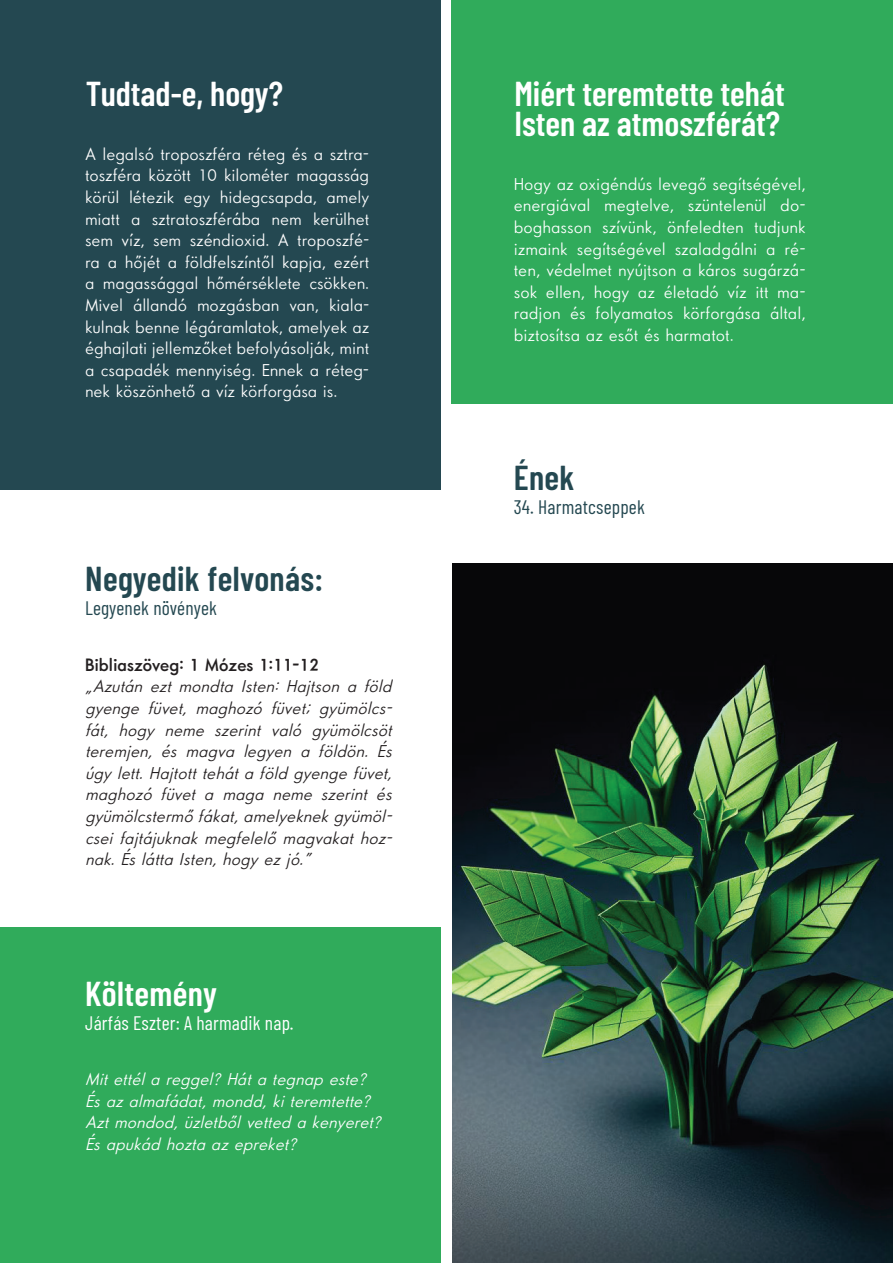
<style>
.page{position:relative;width:893px;height:1263px;background:#fff}
.page>*{position:absolute;margin:0;border:0;box-sizing:border-box;transform-origin:0 0}
.t1{font:600 34.5px/30px "Barlow Condensed";color:#fff}
.t2{font:600 34.5px "Barlow Condensed";letter-spacing:.01em;color:#244851}
.t3{font:19.5px "Barlow Condensed";letter-spacing:.01em;color:#244851}
.t4{font:19.5px "Barlow Condensed";letter-spacing:.01em;color:#fff}
.t5{font:300 18px/21.6px "HY Yoyo";letter-spacing:-.005em;color:#fff;text-align:justify}
.t6{font:italic 300 18px/21.6px "HY Yoyo";color:#231f20;text-align:justify}
.t7{font:italic 300 18px/21.6px "HY Yoyo";color:#fff}
.t8{font:700 18px "HY Yoyo";color:#231f20}
</style>
<div class="page">
<div style="left:452px;top:0;width:441px;height:404px;background:#30ab5b"></div>
<div style="left:0;top:0;width:440px;height:490px;background:#244851"></div>
<div style="left:0;top:927px;width:440px;height:336px;background:#30ab5b"></div>
<img style="left:452px;top:563px;width:440px;height:700px">
<h1 class="t1" style="left:86px;top:76px;width:199px">Tudtad-e, hogy?</h1>
<p class="t5" style="left:85px;top:144px;width:286px">A legalsó troposzféra réteg és a sztra&shy;toszféra között 10 kilométer magasság körül létezik egy hidegcsapda, amely miatt a sztratoszférába nem kerülhet sem víz, sem széndioxid. A troposzfé&shy;ra a hőjét a földfelszíntől kapja, ezért a magassággal hőmérséklete csökken.<br>Mivel állandó mozgásban van, kiala&shy;kulnak benne légáramlatok, amelyek az éghajlati jellemzőket befolyásolják, mint a csapadék mennyiség. Ennek a réteg&shy;nek köszönhető a víz körforgása is.</p>
<h1 class="t2" style="left:85px;top:554px;width:239px">Negyedik felvonás:</h1>
<p class="t3" style="left:85px;top:594px;width:133px">Legyenek növények</p>
<p class="t8" style="left:85px;top:652px;width:235px">Bibliaszöveg: 1 Mózes 1:11-12</p>
<p class="t6" style="left:85px;top:676px;width:314px">„Azután ezt mondta Isten: Hajtson a föld gyenge füvet, maghozó füvet; gyümölcs&shy;fát, hogy neme szerint való gyümölcsöt teremjen, és magva legyen a földön. És úgylett.Hajtotttehátaföldgyengefüvet, maghozó füvet a maga neme szerint és gyümölcstermőfákat,amelyeknekgyümöl&shy;cseifajtájuknakmegfelelőmagvakathoz&shy;nak.ÉsláttaIsten,hogyezjó.”</p>
<h1 class="t1" style="left:85px;top:976px;width:133px">Költemény</h1>
<p class="t4" style="left:85px;top:1009px;width:210px">Járfás Eszter: A harmadik nap.</p>
<p class="t7" style="left:85px;top:1069px;width:304px">Mitettélareggel?Hátategnapeste?<br>Ésazalmafádat,mondd,kiteremtette?<br>Aztmondod,üzletbőlvettedakenyeret?<br>Ésapukádhoztaazepreket?</p>
<h1 class="t1" style="left:514px;top:76px;width:272px">Miért teremtette tehát<br>Isten az atmoszférát?</h1>
<p class="t5" style="left:514px;top:174px;width:293px">Hogy az oxigéndús levegő segítségével, energiával megtelve, szüntelenül do&shy;boghasson szívünk, önfeledten tudjunk izmaink segítségével szaladgálni a ré&shy;ten, védelmet nyújtson a káros sugárzá&shy;sok ellen, hogy az életadó víz itt ma&shy;radjon és folyamatos körforgása által, biztosítsa az esőt és harmatot.</p>
<h1 class="t2" style="left:514px;top:453px;width:62px">Ének</h1>
<p class="t3" style="left:514px;top:493px;width:133px">34. Harmatcseppek</p>
</div>
